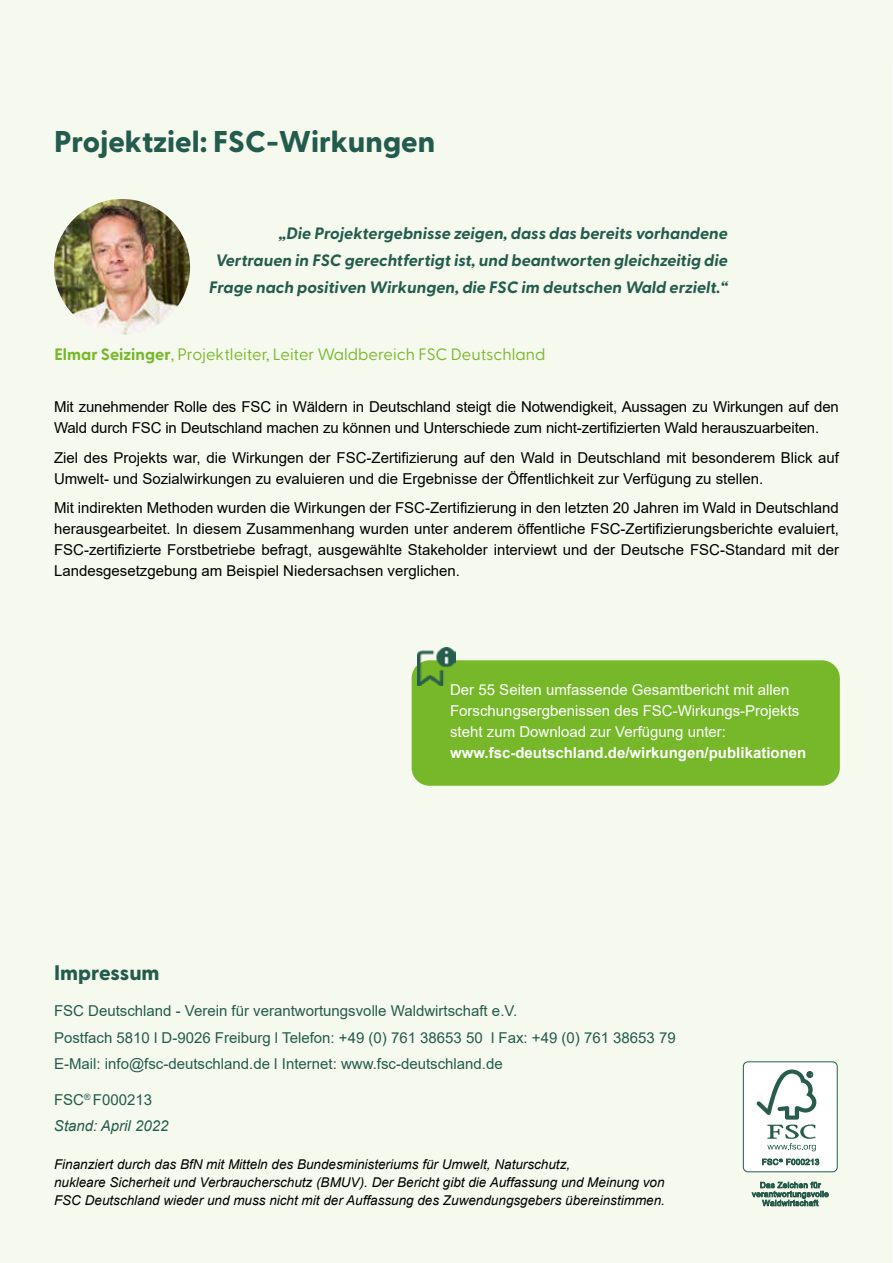
<style>
.page{position:relative;width:893px;height:1263px;background:#fff}
.page>*{position:absolute;margin:0;border:0;box-sizing:border-box;transform-origin:0 0}
.t1{font:800 30px "Greycliff CF";color:#235c4e}
.t2{font:800 21px "Greycliff CF";color:#235c4e}
.t3{font:italic 700 16.5px/27px "Greycliff CF";color:#235c4e;text-align:right}
.t4{font:16.5px "Greycliff CF";color:#76b82a}
.t5{font:15px/21px "Arial";color:#000}
.t6{font:15px/26.5px "Arial";color:#235c4e}
.t7{font:15px/21px "Arial";color:#fff}
.t8{font:700 15px "Arial";color:#fff}
.t9{font:italic 15px/26.5px "Arial";color:#235c4e}
.t10{font:italic 13.5px/18px "Arial";color:#000}
.s1{font-weight:700}
.s2{font-style:normal}
</style>
<div class="page">
<div style="left:0;top:0;width:892px;height:1263px;background:#f6f9ed"></div>
<div style="left:412px;top:660px;width:428px;height:126px;background:#76b82a;border-radius:18px"></div>
<img style="left:418px;top:647px;width:38px;height:39px">
<div style="left:743px;top:1062px;width:94px;height:110px;background:#fff;border-radius:5px"></div>
<div style="left:743px;top:1061px;width:95px;height:111px;border:1px solid #285c4d;border-radius:5px"></div>
<svg style="left:756px;top:1069px;width:60px;height:82px"></svg>
<svg style="left:762px;top:1158px;width:57px;height:7px"></svg>
<svg style="left:752px;top:1182px;width:77px;height:25px"></svg>
<img style="left:54px;top:199px;width:136px;height:136px;border-radius:68px">
<hr style="left:892px;top:0;width:1px;height:63px;background:#235c4e">
<hr style="left:892px;top:1200px;width:1px;height:63px;background:#235c4e">
<h1 class="t1" style="left:54px;top:118px;width:383px">Projektziel: FSC-Wirkungen</h1>
<p class="t3" style="left:209px;top:219px;width:520px">„Die Projektergebnisse zeigen, dass das bereits vorhandene<br>Vertrauen in FSC gerechtfertigt ist, und beantworten gleichzeitig die<br>Frage nach positiven Wirkungen, die FSC im deutschen Wald erzielt.“</p>
<p class="t4" style="left:54px;top:341px;width:492px"><span class="s1">Elmar Seizinger</span>, Projektleiter, Leiter Waldbereich FSC Deutschland</p>
<p class="t5" style="left:54px;top:396px;width:786px">Mit zunehmender Rolle des FSC in Wäldern in Deutschland steigt die Notwendigkeit, Aussagen zu Wirkungen auf den<br>Wald durch FSC in Deutschland machen zu können und Unterschiede zum nicht-zertifizierten Wald herauszuarbeiten.</p>
<p class="t5" style="left:54px;top:447px;width:786px">Ziel des Projekts war, die Wirkungen der FSC-Zertifizierung auf den Wald in Deutschland mit besonderem Blick auf<br>Umwelt- und Sozialwirkungen zu evaluieren und die Ergebnisse der Öffentlichkeit zur Verfügung zu stellen.</p>
<p class="t5" style="left:54px;top:497px;width:786px;text-align:justify">Mit indirekten Methoden wurden die Wirkungen der FSC-Zertifizierung in den letzten 20 Jahren im Wald in Deutschland herausgearbeitet. In diesem Zusammenhang wurden unter anderem öffentliche FSC-Zertifizierungsberichte evaluiert, FSC-zertifizierte Forstbetriebe befragt, ausgewählte Stakeholder interviewt und der Deutsche FSC-Standard mit der Landesgesetzgebung am Beispiel Niedersachsen verglichen.</p>
<p class="t7" style="left:450px;top:679px;width:351px">Der 55 Seiten umfassende Gesamtbericht mit allen<br>Forschungsergbenissen des FSC-Wirkungs-Projekts steht zum Download zur Verfügung unter:</p>
<p class="t8" style="left:450px;top:742px;width:358px">www.fsc-deutschland.de/wirkungen/publikationen</p>
<h2 class="t2" style="left:54px;top:957px;width:107px">Impressum</h2>
<p class="t6" style="left:54px;top:998px;width:623px">FSC Deutschland - Verein für verantwortungsvolle Waldwirtschaft e.V.<br>Postfach 5810 l D-9026 Freiburg l Telefon: +49 (0) 761 38653 50 l Fax: +49 (0) 761 38653 79<br>E-Mail: info@fsc-deutschland.de l Internet: www.fsc-deutschland.de</p>
<p class="t9" style="left:54px;top:1086px;width:116px"><span class="s2">FSC</span><sup>®</sup> <span class="s2">F000213<br></span>Stand: April 2022</p>
<p class="t10" style="left:54px;top:1155px;width:613px">Finanziert durch das BfN mit Mitteln des Bundesministeriums für Umwelt, Naturschutz,<br>nukleare Sicherheit und Verbraucherschutz (BMUV). Der Bericht gibt die Auffassung und Meinung von<br>FSC Deutschland wieder und muss nicht mit der Auffassung des Zuwendungsgebers übereinstimmen.</p>
</div>
